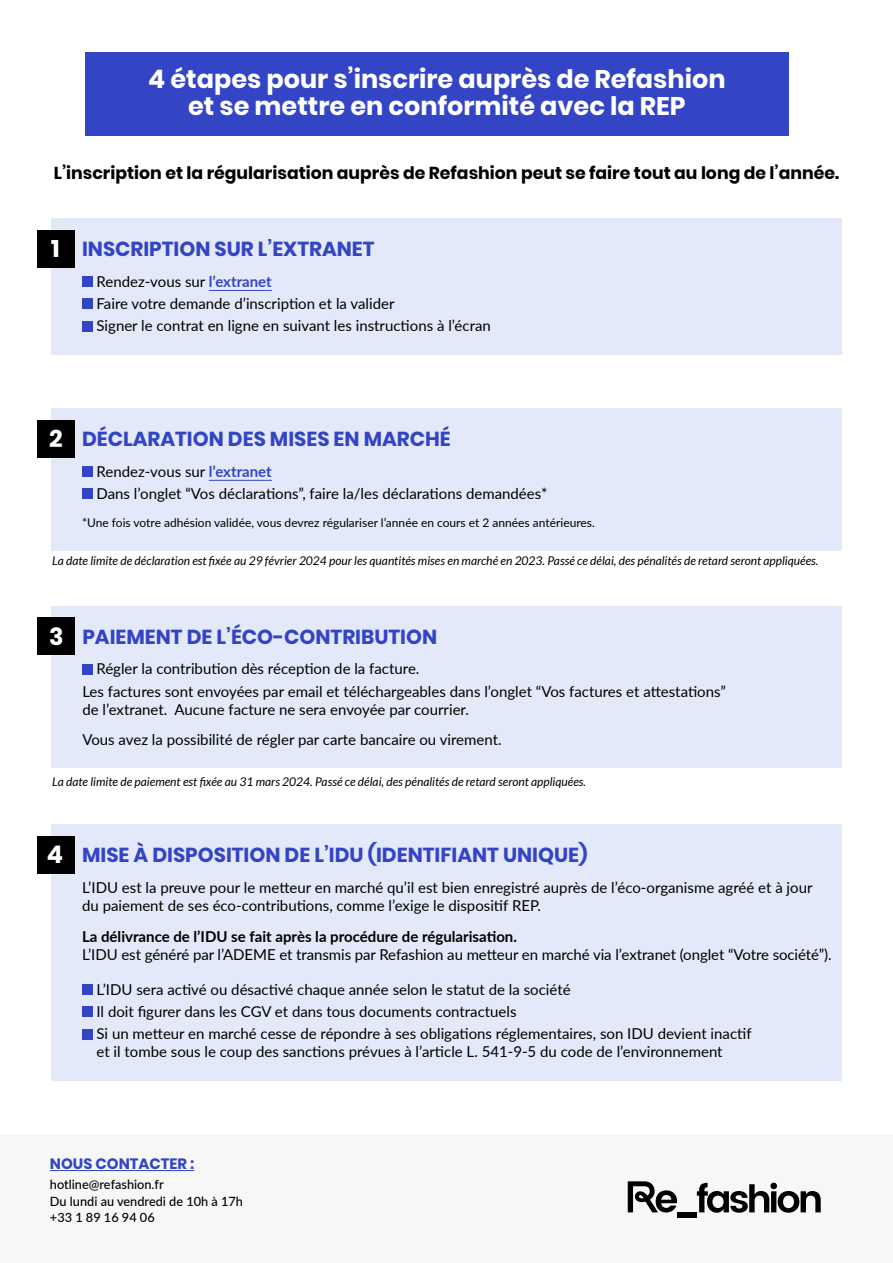
<style>
.page{position:relative;width:893px;height:1263px;background:#fff}
.page>*{position:absolute;margin:0;border:0;box-sizing:border-box;transform-origin:0 0}
.t1{font:700 25.5px/27px "Poppins";color:#fff;text-align:center}
.t2{font:700 24.3px "Poppins";color:#fff}
.t3{font:700 24px "Poppins";color:#fff}
.t4{font:700 20.25px "Poppins";color:#3345c4}
.t5{font:700 17.25px "Poppins";color:#000}
.t6{font:15px/22.2px "Lato";color:#000}
.t7{font:700 15px "Lato";color:#000}
.t8{font:700 15px "Poppins";color:#3345c4}
.t9{font:500 12.75px/16.5px "Lato";color:#000}
.t10{font:italic 12px "Lato";color:#000}
.t11{font:12px "Lato";color:#000}
.s1{font-weight:700;color:#3345c4}
</style>
<div class="page">
<div style="left:85px;top:52px;width:704px;height:84px;background:#3345c4"></div>
<div style="left:0;top:1134px;width:893px;height:129px;background:#f7f7f7"></div>
<div style="left:51px;top:218px;width:791px;height:136px;background:#e4e9f9"></div>
<hr style="left:209px;top:290px;width:63px;height:1px;background:#3345c4">
<div style="left:82px;top:276px;width:11px;height:11px;background:#3345c4"></div>
<div style="left:82px;top:299px;width:11px;height:10px;background:#3345c4"></div>
<div style="left:82px;top:321px;width:11px;height:10px;background:#3345c4"></div>
<div style="left:37px;top:230px;width:37px;height:38px;background:#000"></div>
<div style="left:51px;top:824px;width:791px;height:256px;background:#e4e9f9"></div>
<div style="left:82px;top:984px;width:11px;height:11px;background:#3345c4"></div>
<div style="left:82px;top:1006px;width:11px;height:11px;background:#3345c4"></div>
<div style="left:82px;top:1029px;width:11px;height:10px;background:#3345c4"></div>
<div style="left:37px;top:836px;width:38px;height:37px;background:#000"></div>
<hr style="left:50px;top:1170px;width:144px;height:1px;background:#3345c4">
<div style="left:677px;top:1212px;width:20px;height:6px;background:#000"></div>
<svg style="left:697px;top:1183px;width:124px;height:30px"></svg>
<svg style="left:628px;top:1181px;width:49px;height:31px"></svg>
<div style="left:51px;top:606px;width:791px;height:161px;background:#e4e9f9"></div>
<div style="left:82px;top:664px;width:11px;height:10px;background:#3345c4"></div>
<div style="left:37px;top:618px;width:37px;height:37px;background:#000"></div>
<div style="left:51px;top:408px;width:791px;height:143px;background:#e4e9f9"></div>
<hr style="left:209px;top:480px;width:63px;height:1px;background:#3345c4">
<div style="left:82px;top:466px;width:11px;height:11px;background:#3345c4"></div>
<div style="left:82px;top:488px;width:11px;height:11px;background:#3345c4"></div>
<div style="left:37px;top:420px;width:37px;height:37px;background:#000"></div>
<h1 class="t1" style="left:148px;top:66px;width:579px">4 étapes pour s’inscrire auprès de Refashion et se mettre en conformité avec la REP</h1>
<p class="t5" style="left:54px;top:163px;width:787px">L’inscription et la régularisation auprès de Refashion peut se faire tout au long de l’année.</p>
<h3 class="t3" style="left:51px;top:235px;width:10px">1</h3>
<h3 class="t4" style="left:82px;top:237px;width:294px">INSCRIPTION SUR L’EXTRANET</h3>
<p class="t6" style="left:97px;top:270px;width:396px">Rendez-vous sur <span class="s1">l’extranet<br></span>Faire votre demande d’inscription et la valider<br>Signer le contrat en ligne en suivant les instructions à l’écran</p>
<h3 class="t3" style="left:49px;top:424px;width:15px">2</h3>
<h3 class="t4" style="left:82px;top:427px;width:370px">DÉCLARATION DES MISES EN MARCHÉ</h3>
<p class="t6" style="left:97px;top:460px;width:452px">Rendez-vous sur <span class="s1">l’extranet<br></span>Dans l’onglet “Vos déclarations”, faire la/les déclarations demandées*</p>
<p class="t11" style="left:82px;top:514px;width:514px">*Une fois votre adhésion validée, vous devrez régulariser l’année en cours et 2 années antérieures.</p>
<p class="t10" style="left:52px;top:554px;width:768px">La date limite de déclaration est fixée au 29 février 2024 pour les quantités mises en marché en 2023. Passé ce délai, des pénalités de retard seront appliquées.</p>
<h3 class="t3" style="left:49px;top:622px;width:16px">3</h3>
<h3 class="t4" style="left:82px;top:625px;width:356px">PAIEMENT DE L’ÉCO-CONTRIBUTION</h3>
<p class="t6" style="left:82px;top:657px;width:645px;text-indent:14px">Régler la contribution dès réception de la facture.<br>Les factures sont envoyées par email et téléchargeables dans l’onglet “Vos factures et attestations”</p>
<p class="t6" style="left:82px;top:693px;width:421px;line-height:30.8px">de l’extranet. Aucune facture ne sera envoyée par courrier.<br>Vous avez la possibilité de régler par carte bancaire ou virement.</p>
<p class="t10" style="left:52px;top:775px;width:535px">La date limite de paiement est fixée au 31 mars 2024. Passé ce délai, des pénalités de retard seront appliquées.</p>
<h2 class="t2" style="left:47px;top:840px;width:18px">4</h2>
<h3 class="t4" style="left:82px;top:843px;width:507px">MISE À DISPOSITION DE L’IDU (IDENTIFIANT UNIQUE)</h3>
<p class="t6" style="left:82px;top:878px;width:732px;line-height:18px">L’IDU est la preuve pour le metteur en marché qu’il est bien enregistré auprès de l’éco-organisme agréé et à jour du paiement de ses éco-contributions, comme l’exige le dispositif REP.</p>
<p class="t7" style="left:82px;top:925px;width:436px">La délivrance de l’IDU se fait après la procédure de régularisation.</p>
<p class="t6" style="left:82px;top:943px;width:751px">L’IDU est généré par l’ADEME et transmis par Refashion au metteur en marché via l’extranet (onglet “Votre société”).</p>
<p class="t6" style="left:97px;top:978px;width:657px">L’IDU sera activé ou désactivé chaque année selon le statut de la société<br>Il doit figurer dans les CGV et dans tous documents contractuels<br>Si un metteur en marché cesse de répondre à ses obligations réglementaires, son IDU devient inactif</p>
<p class="t6" style="left:97px;top:1040px;width:628px">et il tombe sous le coup des sanctions prévues à l’article L. 541-9-5 du code de l’environnement</p>
<p class="t8" style="left:50px;top:1155px;width:146px">NOUS CONTACTER :</p>
<p class="t9" style="left:50px;top:1176px;width:195px">hotline@refashion.fr<br>Du lundi au vendredi de 10h à 17h +33 1 89 16 94 06</p>
</div>
